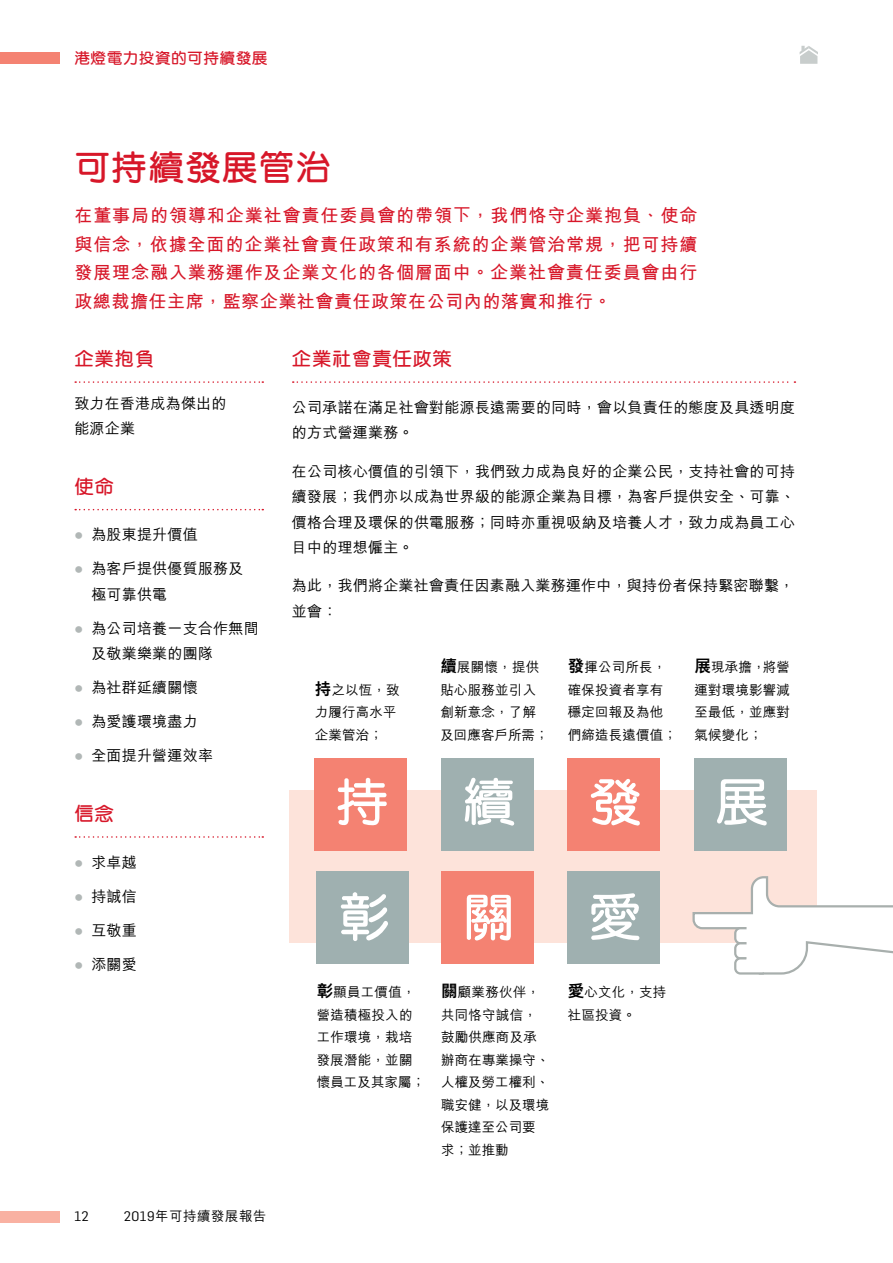
<style>
.page{position:relative;width:893px;height:1263px;background:#fff}
.page>*{position:absolute;margin:0;border:0;box-sizing:border-box;transform-origin:0 0}
.t1{font:600 53.55px "M Yuen HK";color:#fff}
.t2{font:600 36px "M Yuen HK";letter-spacing:.025em;color:#d71729}
.t3{font:600 19.5px "M Yuen HK";letter-spacing:.03em;color:#d71729}
.t4{font:700 18px/28.5px "M Hei HK";letter-spacing:.03em;color:#d71729;text-align:justify}
.t5{font:600 15.75px "M Yuen HK";letter-spacing:.025em;color:#d71729}
.t6{font:500 15px/25.5px "M Hei HK";letter-spacing:.015em;color:#000}
.t7{font:500 13.5px/22.5px "M Hei HK";letter-spacing:.015em;color:#000}
.t8{font:500 13.5px "M Hei HK";letter-spacing:.035em;color:#000}
.t9{font:13.5px "Flama";color:#000}
.s1{font-family:"Flama";font-weight:900;font-size:18px;color:#b1b7b6}
.s2{font-family:"Flama";font-weight:400}
.s3{font-weight:800;font-size:16.5px}
</style>
<div class="page">
<svg style="left:800px;top:46px;width:18px;height:18px"></svg>
<svg style="left:293px;top:381px;width:502px;height:2px"></svg>
<svg style="left:75px;top:381px;width:188px;height:2px"></svg>
<svg style="left:75px;top:509px;width:188px;height:1px"></svg>
<svg style="left:75px;top:836px;width:188px;height:2px"></svg>
<div style="left:289px;top:790px;width:527px;height:152px;background:#fde3da"></div>
<svg style="left:691px;top:875px;width:202px;height:100px"></svg>
<div style="left:315px;top:758px;width:92px;height:93px;background:#f48272"></div>
<div style="left:441px;top:758px;width:92px;height:93px;background:#9fb0b0"></div>
<div style="left:694px;top:758px;width:92px;height:93px;background:#9fb0b0"></div>
<div style="left:317px;top:871px;width:92px;height:93px;background:#9fb0b0"></div>
<div style="left:441px;top:871px;width:92px;height:93px;background:#f48272"></div>
<div style="left:568px;top:871px;width:92px;height:93px;background:#9fb0b0"></div>
<div style="left:568px;top:758px;width:92px;height:93px;background:#f48272"></div>
<div style="left:0;top:1211px;width:60px;height:12px;background:#f9b1a2"></div>
<div style="left:0;top:52px;width:60px;height:12px;background:#f48272"></div>
<p class="t5" style="left:74px;top:51px;width:195px">港燈電力投資的可持續發展</p>
<h2 class="t2" style="left:74px;top:150px;width:259px">可持續發展管治</h2>
<p class="t4" style="left:74px;top:200px;width:625px">在董事局的領導和企業社會責任委員會的帶領下，我們恪守企業抱負、使命與信念，依據全面的企業社會責任政策和有系統的企業管治常規，把可持續發展理念融入業務運作及企業文化的各個層面中。企業社會責任委員會由行政總裁擔任主席，監察企業社會責任政策在公司內的落實和推行。</p>
<h3 class="t3" style="left:74px;top:349px;width:81px">企業抱負</h3>
<p class="t6" style="left:74px;top:389px;width:154px">致力在香港成為傑出的能源企業</p>
<h3 class="t3" style="left:74px;top:477px;width:41px">使命</h3>
<p class="t6" style="left:74px;top:521px;width:125px"><span class="s1">•</span> 為股東提升價值</p>
<p class="t6" style="left:91px;top:555px;width:154px;text-indent:-17px"><span class="s1">•</span> 為客戶提供優質服務及極可靠供電</p>
<p class="t6" style="left:91px;top:614px;width:169px;text-indent:-17px"><span class="s1">•</span> 為公司培養一支合作無間及敬業樂業的團隊</p>
<p class="t6" style="left:74px;top:674px;width:125px"><span class="s1">•</span> 為社群延續關懷</p>
<p class="t6" style="left:74px;top:708px;width:125px"><span class="s1">•</span> 為愛護環境盡力</p>
<p class="t6" style="left:74px;top:742px;width:140px"><span class="s1">•</span> 全面提升營運效率</p>
<h3 class="t3" style="left:74px;top:804px;width:41px">信念</h3>
<p class="t6" style="left:74px;top:848px;width:64px"><span class="s1">•</span> 求卓越</p>
<p class="t6" style="left:74px;top:882px;width:64px"><span class="s1">•</span> 持誠信</p>
<p class="t6" style="left:74px;top:916px;width:64px"><span class="s1">•</span> 互敬重</p>
<p class="t6" style="left:74px;top:950px;width:64px"><span class="s1">•</span> 添關愛</p>
<p class="t9" style="left:74px;top:1207px;width:16px">12</p>
<p class="t8" style="left:124px;top:1206px;width:144px"><span class="s2">2019</span>年可持續發展報告</p>
<h3 class="t3" style="left:292px;top:349px;width:162px">企業社會責任政策</h3>
<p class="t6" style="left:292px;top:393px;width:505px">公司承諾在滿足社會對能源長遠需要的同時，會以負責任的態度及具透明度的方式營運業務。</p>
<p class="t6" style="left:292px;top:457px;width:505px;text-align:justify">在公司核心價值的引領下，我們致力成為良好的企業公民，支持社會的可持續發展；我們亦以成為世界級的能源企業為目標，為客戶提供安全、可靠、價格合理及環保的供電服務；同時亦重視吸納及培養人才，致力成為員工心目中的理想僱主。</p>
<p class="t6" style="left:292px;top:572px;width:504px">為此，我們將企業社會責任因素融入業務運作中，與持份者保持緊密聯繫，並會：</p>
<p class="t7" style="left:315px;top:677px;width:87px"><span class="s3">持</span>之以恆，致力履行高水平企業管治；</p>
<p class="t7" style="left:440px;top:655px;width:110px"><span class="s3">續</span>展關懷，提供貼心服務並引入創新意念，了解及回應客戶所需；</p>
<p class="t7" style="left:568px;top:655px;width:111px"><span class="s3">發</span>揮公司所長，確保投資者享有穩定回報及為他們締造長遠價值；</p>
<p class="t7" style="left:694px;top:655px;width:97px;text-align:justify"><span class="s3">展</span>現承擔，將營運對環境影響減至最低，並應對氣候變化；</p>
<h1 class="t1" style="left:335px;top:775px;width:55px">持</h1>
<h1 class="t1" style="left:462px;top:775px;width:55px">續</h1>
<h1 class="t1" style="left:715px;top:775px;width:55px">展</h1>
<h1 class="t1" style="left:588px;top:775px;width:55px">發</h1>
<h1 class="t1" style="left:338px;top:890px;width:55px">彰</h1>
<h1 class="t1" style="left:462px;top:890px;width:55px">關</h1>
<h1 class="t1" style="left:588px;top:890px;width:55px">愛</h1>
<p class="t7" style="left:317px;top:980px;width:110px"><span class="s3">彰</span>顯員工價值，營造積極投入的工作環境，栽培發展潛能，並關懷員工及其家屬；</p>
<p class="t7" style="left:441px;top:980px;width:110px"><span class="s3">關</span>顧業務伙伴，共同恪守誠信，鼓勵供應商及承辦商在專業操守、人權及勞工權利、職安健，以及環境保護達至公司要求；並推動</p>
<p class="t7" style="left:568px;top:980px;width:100px"><span class="s3">愛</span>心文化，支持社區投資。</p>
</div>
